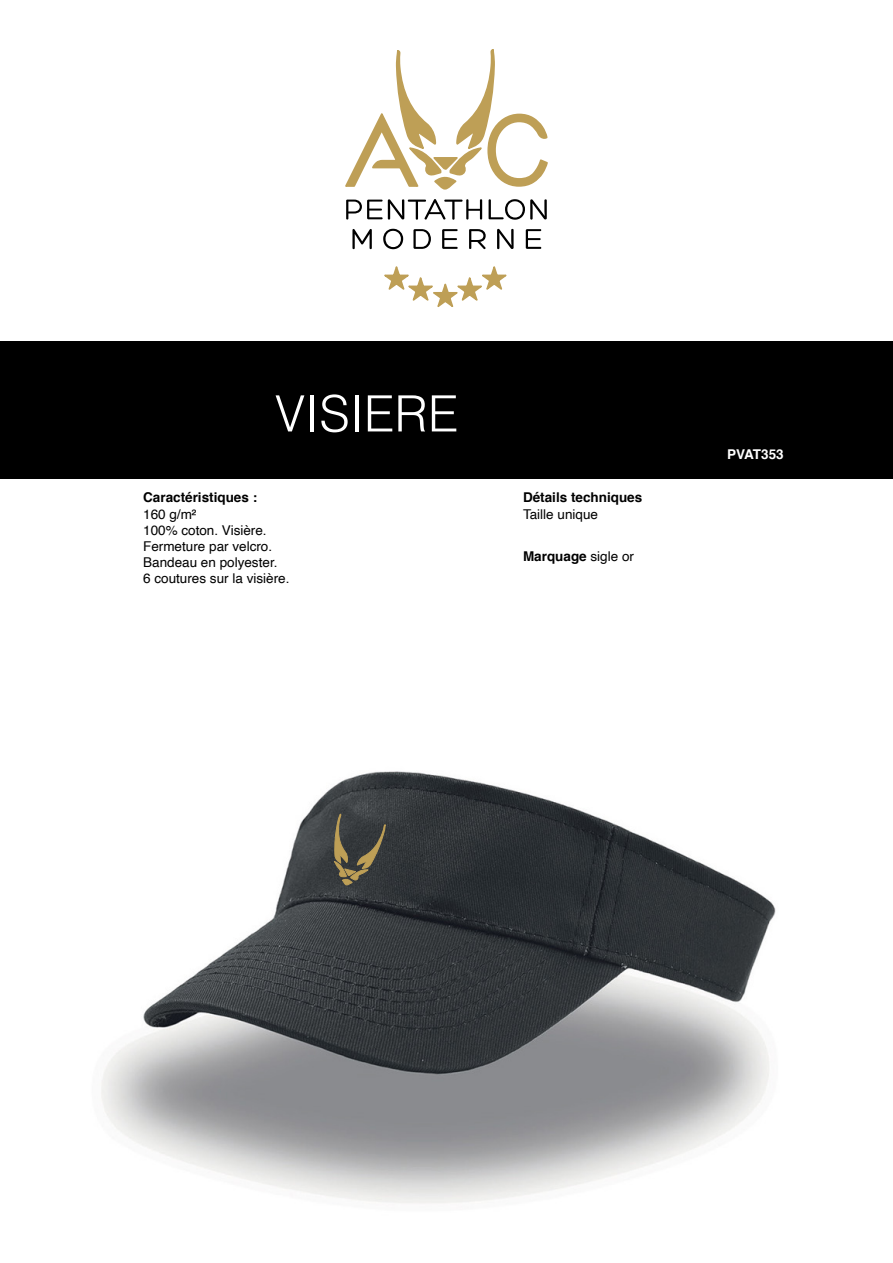
<style>
.page{position:relative;width:893px;height:1263px;background:#fff}
.page>*{position:absolute;margin:0;border:0;box-sizing:border-box;transform-origin:0 0}
.t1{font:300 50.1px "Helvetica";color:#fff}
.t2{font:13.5px/16.2px "Helvetica";color:#000}
.t3{font:700 13.5px "Helvetica";color:#000}
.t4{font:700 13.5px "Helvetica";color:#fff}
.s1{font-weight:400}
</style>
<div class="page">
<div style="left:0;top:341px;width:893px;height:137px;background:#000"></div>
<svg style="left:384px;top:266px;width:123px;height:41px"></svg>
<svg style="left:346px;top:199px;width:136px;height:21px"></svg>
<svg style="left:489px;top:199px;width:58px;height:21px"></svg>
<svg style="left:352px;top:229px;width:20px;height:21px"></svg>
<svg style="left:383px;top:229px;width:20px;height:20px"></svg>
<svg style="left:413px;top:229px;width:18px;height:20px"></svg>
<svg style="left:442px;top:229px;width:16px;height:20px"></svg>
<svg style="left:469px;top:229px;width:17px;height:21px"></svg>
<svg style="left:497px;top:228px;width:17px;height:22px"></svg>
<svg style="left:526px;top:229px;width:16px;height:20px"></svg>
<svg style="left:345px;top:49px;width:203px;height:141px"></svg>
<img style="left:101px;top:771px;width:675px;height:433px">
<svg style="left:334px;top:811px;width:52px;height:74px;background:#545042"></svg>
<h1 class="t1" style="left:275px;top:371px;width:185px">VISIERE</h1>
<p class="t3" style="left:143px;top:487px;width:116px">Caractéristiques :</p>
<p class="t2" style="left:143px;top:506px;width:148px">160 g/m²<br>100% coton. Visière.<br>Fermeture par velcro.<br>Bandeau en polyester.<br>6 coutures sur la visière.</p>
<p class="t3" style="left:523px;top:487px;width:121px">Détails techniques</p>
<p class="t2" style="left:523px;top:506px;width:77px">Taille unique</p>
<p class="t3" style="left:523px;top:545px;width:113px">Marquage <span class="s1">sigle or</span></p>
<p class="t4" style="left:727px;top:444px;width:58px">PVAT353</p>
</div>
